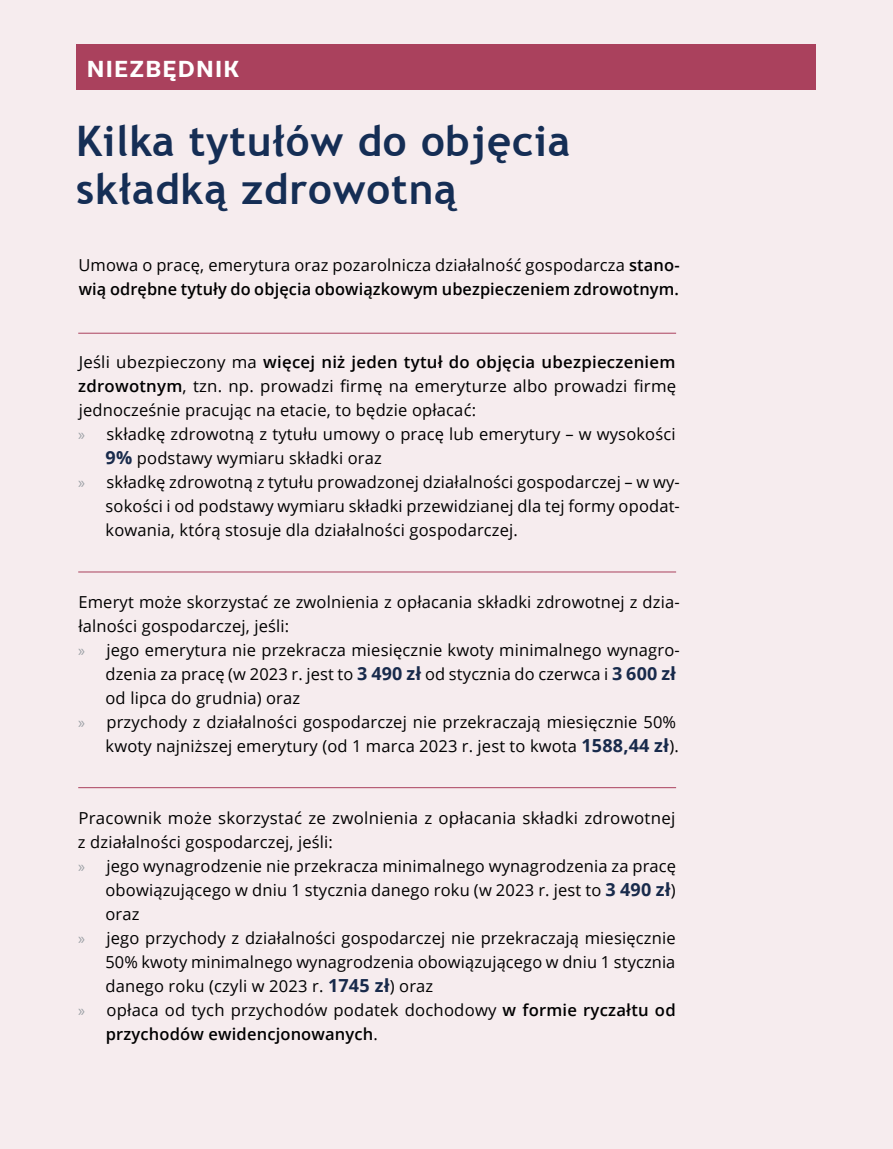
<style>
.page{position:relative;width:893px;height:1149px;background:#fff}
.page>*{position:absolute;margin:0;border:0;box-sizing:border-box;transform-origin:0 0}
.t1{font:700 42px/48px "Trebuchet MS";letter-spacing:.02em;color:#152e55}
.t2{font:700 21px "Usual";letter-spacing:.09em;color:#fff}
.t3{font:16.5px "Open Sans";letter-spacing:.01em;color:#000}
.t4{font:600 16.5px/24px "Open Sans";letter-spacing:.01em;color:#000}
.s1{font-weight:400}
.s2{font-weight:600}
.s3{font-family:"Myriad Pro";color:#9ba0a5}
.s4{font-weight:700;font-size:18px;color:#182a4b}
</style>
<div class="page">
<div style="left:0;top:0;width:893px;height:1148px;background:#f6ecee"></div>
<div style="left:77px;top:44px;width:739px;height:46px;background:#aa415d"></div>
<hr style="left:78px;top:333px;width:598px;height:1px;background:#aa415d">
<hr style="left:78px;top:571px;width:598px;height:1px;background:#aa415d">
<hr style="left:78px;top:787px;width:598px;height:1px;background:#aa415d">
<p class="t2" style="left:87px;top:57px;width:154px">NIEZBĘDNIK</p>
<h1 class="t1" style="left:76px;top:117px;width:496px">Kilka tytułów do objęcia składką zdrowotną</h1>
<p class="t4" style="left:78px;top:253px;width:603px"><span class="s1">Umowa o pracę, emerytura oraz pozarolnicza działalność gospodarcza</span> stano&shy;wią odrębne tytuły do objęcia obowiązkowym ubezpieczeniem zdrowotnym.</p>
<p class="t4" style="left:79px;top:349px;width:598px"><span class="s1">Jeśli ubezpieczony ma</span> więcej niż jeden tytuł do objęcia ubezpieczeniem</p>
<p class="t3" style="left:78px;top:374px;width:599px"><span class="s2">zdrowotnym</span>, tzn. np. prowadzi firmę na emeryturze albo prowadzi firmę</p>
<p class="t3" style="left:79px;top:398px;width:399px">jednocześnie pracując na etacie, to będzie opłacać:</p>
<p class="t3" style="left:78px;top:422px;width:599px"><span class="s3">»</span> składkę zdrowotną z tytułu umowy o pracę lub emerytury – w wysokości</p>
<p class="t3" style="left:106px;top:446px;width:278px"><span class="s4">9%</span> podstawy wymiaru składki oraz</p>
<p class="t3" style="left:78px;top:470px;width:603px"><span class="s3">»</span> składkę zdrowotną z tytułu prowadzonej działalności gospodarczej – w wy-</p>
<p class="t3" style="left:106px;top:494px;width:576px">sokości i od podstawy wymiaru składki przewidzianej dla tej formy opodat-</p>
<p class="t3" style="left:106px;top:518px;width:414px">kowania, którą stosuje dla działalności gospodarczej.</p>
<p class="t3" style="left:78px;top:590px;width:603px">Emeryt może skorzystać ze zwolnienia z opłacania składki zdrowotnej z dzia-</p>
<p class="t3" style="left:78px;top:614px;width:212px">łalności gospodarczej, jeśli:</p>
<p class="t3" style="left:78px;top:638px;width:603px"><span class="s3">»</span> jego emerytura nie przekracza miesięcznie kwoty minimalnego wynagro-</p>
<p class="t3" style="left:105px;top:662px;width:572px">dzenia za pracę (w 2023 r. jest to <span class="s4">3 490 zł</span> od stycznia do czerwca i <span class="s4">3 600 zł</span></p>
<p class="t3" style="left:105px;top:686px;width:196px">od lipca do grudnia) oraz</p>
<p class="t3" style="left:78px;top:710px;width:599px"><span class="s3">»</span> przychody z działalności gospodarczej nie przekraczają miesięcznie 50%</p>
<p class="t3" style="left:106px;top:734px;width:575px">kwoty najniższej emerytury (od 1 marca 2023 r. jest to kwota <span class="s4">1588,44 zł</span>).</p>
<p class="t3" style="left:78px;top:806px;width:598px">Pracownik może skorzystać ze zwolnienia z opłacania składki zdrowotnej</p>
<p class="t3" style="left:78px;top:830px;width:257px">z działalności gospodarczej, jeśli:</p>
<p class="t3" style="left:78px;top:854px;width:599px"><span class="s3">»</span> jego wynagrodzenie nie przekracza minimalnego wynagrodzenia za pracę</p>
<p class="t3" style="left:106px;top:878px;width:572px">obowiązującego w dniu 1 stycznia danego roku (w 2023 r. jest to <span class="s4">3 490 zł</span>)</p>
<p class="t3" style="left:106px;top:902px;width:36px">oraz</p>
<p class="t3" style="left:78px;top:926px;width:599px"><span class="s3">»</span> jego przychody z działalności gospodarczej nie przekraczają miesięcznie</p>
<p class="t3" style="left:105px;top:950px;width:571px">50% kwoty minimalnego wynagrodzenia obowiązującego w dniu 1 stycznia</p>
<p class="t3" style="left:105px;top:974px;width:329px">danego roku (czyli w 2023 r. <span class="s4">1745 zł</span>) oraz</p>
<p class="t3" style="left:78px;top:998px;width:599px"><span class="s3">»</span> opłaca od tych przychodów podatek dochodowy <span class="s2">w formie ryczałtu od</span></p>
<p class="t4" style="left:106px;top:1021px;width:274px">przychodów ewidencjonowanych<span class="s1">.</span></p>
</div>
